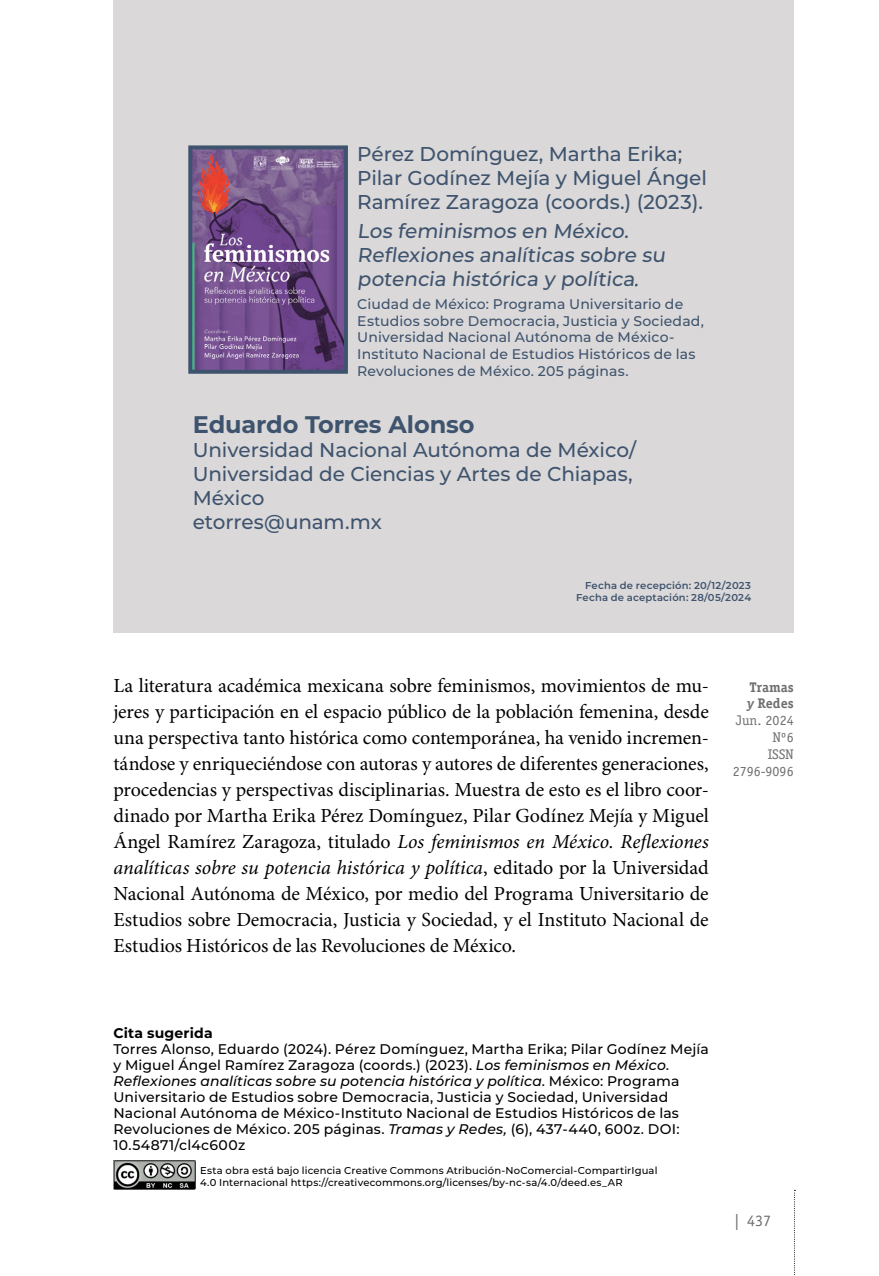
<style>
.page{position:relative;width:879px;height:1276px;background:#fff}
.page>*{position:absolute;margin:0;border:0;box-sizing:border-box;transform-origin:0 0}
._002{font:700 24px "Montserrat";letter-spacing:-.005em;color:#3e536e}
._000_s_s{font:20px/26px "Minion Pro";letter-spacing:-.005em;color:#000;text-align:justify}
._0002{font:500 20px/24px "Montserrat";letter-spacing:-.005em;color:#3e536e}
._05_libro_autor_a{font:500 20px/24px "Montserrat";letter-spacing:-.005em;color:#3e536e}
._005_libro_título{font:500 20px/24px "Montserrat";color:#3e536e}
.t1{font:16px "Officina Serif Std";color:#706f6f}
._0002-2{font:500 14px/16px "Montserrat";letter-spacing:.01em;color:#000}
.t2{font:500 14px/16.8px "Montserrat";letter-spacing:.01em;color:#3e536e}
.t3{font:14px/16.8px "Officina Serif Std";color:#706f6f;text-align:right}
._0002-3{font:700 14px "Montserrat";letter-spacing:.015em;color:#000}
.t4{font:700 14px/16.8px "Officina Serif Std";color:#706f6f}
._0002-4{font:500 10px/12px "Montserrat";letter-spacing:.015em;color:#000}
._0002-5{font:600 10px "Montserrat";letter-spacing:.02em;color:#3e536e}
.s1{font-style:italic}
</style>
<div class="page">
<div style="left:113px;top:0;width:680px;height:632px;background:#dad8d8"></div>
<svg style="left:794px;top:1189px;width:1px;height:86px"></svg>
<img style="left:113px;top:1160px;width:83px;height:29px">
<img style="left:193px;top:150px;width:150px;height:219px">
<div style="left:188px;top:145px;width:160px;height:229px;border:4px solid #3e536e"></div>
<p class="_05_libro_autor_a" style="left:357px;top:141px;width:351px">Pérez Domínguez, Martha Erika;<br>Pilar Godínez Mejía y Miguel Ángel<br>Ramírez Zaragoza (coords.) (2023).</p>
<p class="_005_libro_título" style="left:357px;top:218px;width:313px">Los feminismos en México.<br>Reflexiones analíticas sobre su potencia histórica y política</p>
<p class="t2" style="left:357px;top:295px;width:348px">Ciudad de México: Programa Universitario de Estudios sobre Democracia, Justicia y Sociedad, Universidad Nacional Autónoma de México-Instituto Nacional de Estudios Históricos de las Revoluciones de México. 205 páginas.</p>
<p class="_002" style="left:193px;top:407px;width:283px">Eduardo Torres Alonso</p>
<p class="_0002" style="left:193px;top:437px;width:445px">Universidad Nacional Autónoma de México/<br>Universidad de Ciencias y Artes de Chiapas,<br>México</p>
<p class="_0002" style="left:193px;top:509px;width:191px">etorres@unam.mx</p>
<p class="_0002-5" style="left:585px;top:578px;width:168px">Fecha de recepción: 20/12/2023</p>
<p class="_0002-5" style="left:576px;top:590px;width:176px">Fecha de aceptación: 28/05/2024</p>
<p class="_000_s_s" style="left:113px;top:674px;width:597px">La literatura académica mexicana sobre feminismos, movimientos de mu&shy;jeres y participación en el espacio público de la población femenina, desde una perspectiva tanto histórica como contemporánea, ha venido incremen&shy;tándose y enriqueciéndose con autoras y autores de diferentes generaciones, procedencias y perspectivas disciplinarias. Muestra de esto es el libro coor&shy;dinado por Martha Erika Pérez Domínguez, Pilar Godínez Mejía y Miguel Ángel Ramírez Zaragoza, titulado <span class="s1">Los feminismos en México. Reflexiones analíticas sobre su potencia histórica y política</span>, editado por la Universidad Nacional Autónoma de México, por medio del Programa Universitario de Estudios sobre Democracia, Justicia y Sociedad, y el Instituto Nacional de Estudios Históricos de las Revoluciones de México.</p>
<p class="t4" style="left:747px;top:678px;width:48px">Tramas <span class="s1">y</span> Redes</p>
<p class="t3" style="left:736px;top:712px;width:59px">Jun. 2024<br>Nº6</p>
<p class="t3" style="left:733px;top:745px;width:62px">ISSN<br>2796-9096</p>
<p class="_0002-3" style="left:113px;top:1022px;width:101px">Cita sugerida</p>
<p class="_0002-2" style="left:113px;top:1040px;width:597px">Torres Alonso, Eduardo (2024). Pérez Domínguez, Martha Erika; Pilar Godínez Mejía y Miguel Ángel Ramírez Zaragoza (coords.) (2023). <span class="s1">Los feminismos en México.<br>Reflexiones analíticas sobre su potencia histórica y política</span>. México: Programa Universitario de Estudios sobre Democracia, Justicia y Sociedad, Universidad Nacional Autónoma de México-Instituto Nacional de Estudios Históricos de las Revoluciones de México. 205 páginas. <span class="s1">Tramas y Redes,</span> (6), 437-440, 600z. DOI:<br>10.54871/cl4c600z</p>
<p class="_0002-4" style="left:200px;top:1163px;width:459px">Esta obra está bajo licencia Creative Commons Atribución-NoComercial-CompartirIgual<br>4.0 Internacional https://creativecommons.org/licenses/by-nc-sa/4.0/deed.es_AR</p>
<p class="t1" style="left:734px;top:1210px;width:38px">| 437</p>
</div>
